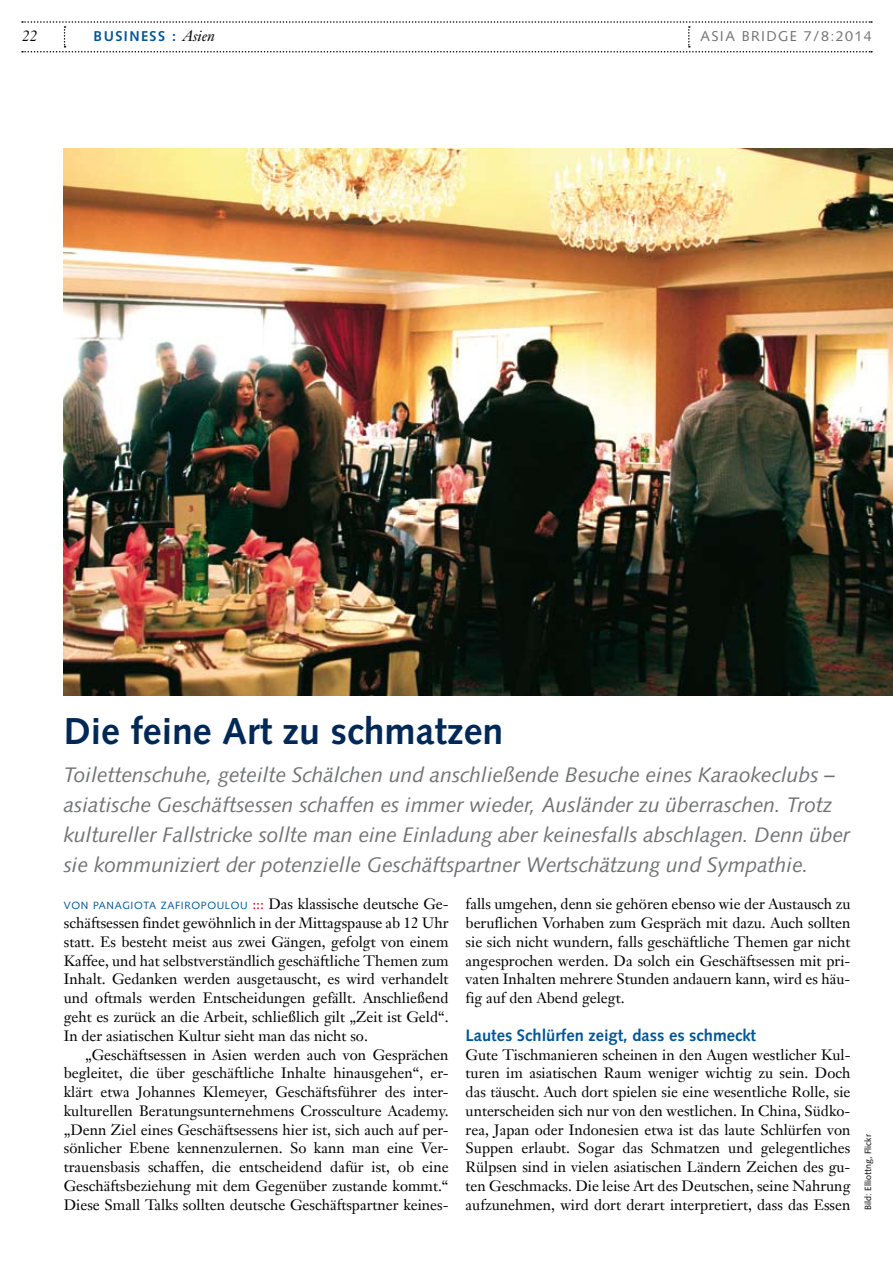
<style>
.page{position:relative;width:893px;height:1263px;background:#fff}
.page>*{position:absolute;margin:0;border:0;box-sizing:border-box;transform-origin:0 0}
.t1{font:700 37.5px "Syntax";color:#002857}
.t2{font:italic 21px/30px "Syntax";color:#707173}
.t3{font:700 16.5px "Syntax";color:#005697}
.t4{font:15px/18.8px "Janson Text";color:#000;text-align:justify}
.t5{font:italic 15px "Janson Text";color:#000}
.t6{font:14.25px "Syntax";letter-spacing:.1em;color:#707173}
.t7{font:700 14.25px "Syntax";letter-spacing:.1em;color:#005697}
.t8{font:10.5px "Syntax";letter-spacing:.06em;color:#005697}
.t9{font:9px "Syntax";color:#000}
.s1{font-family:"Janson Text";font-weight:400;font-style:italic;font-size:15px;color:#000}
.s2{font-family:"Syntax";font-size:10.5px;color:#005697}
.s3{color:#e20026}
</style>
<div class="page">
<svg style="left:22px;top:21px;width:850px;height:32px"></svg>
<img style="left:64px;top:149px;width:829px;height:547px">
<p class="t5" style="left:22px;top:27px;width:17px">22</p>
<p class="t7" style="left:94px;top:28px;width:123px">business : <span class="s1">Asien</span></p>
<p class="t6" style="left:700px;top:28px;width:173px">ASIA BRIDGE 7/8:2014</p>
<h1 class="t1" style="left:64px;top:710px;width:441px">Die feine Art zu schmatzen</h1>
<p class="t2" style="left:64px;top:760px;width:788px">Toilettenschuhe, geteilte Schälchen und anschließende Besuche eines Karaokeclubs – asiatische Geschäftsessen schaffen es immer wieder, Ausländer zu überraschen. Trotz kultureller Fallstricke sollte man eine Einladung aber keinesfalls abschlagen. Denn über sie kommuniziert der potenzielle Geschäftspartner Wertschätzung und Sympathie.</p>
<p class="t4" style="left:64px;top:895px;width:386px;text-indent:70px"><span class="s2">OTA ZAFIR OP OULOU</span> <span class="s3">:::</span> Das klassische deutsche Ge&shy;schäftsessen findet gewöhnlich in der Mittagspause ab 12 Uhr statt. Es besteht meist aus zwei Gängen, gefolgt von einem Kaffee, und hat selbstverständlich geschäftliche Themen zum Inhalt. Gedanken werden ausgetauscht, es wird verhandelt und oftmals werden Entscheidungen gefällt. Anschließend geht es zurück an die Arbeit, schließlich gilt „Zeit ist Geld“.<br>In der asiatischen Kultur sieht man das nicht so.</p>
<p class="t4" style="left:64px;top:1045px;width:386px;text-indent:21px">„Geschäftsessen in Asien werden auch von Gesprächen begleitet, die über geschäftliche Inhalte hinausgehen“, er&shy;klärt etwa Johannes Klemeyer, Geschäftsführer des inter&shy;kulturellen Beratungsunternehmens Crossculture Academy. „Denn Ziel eines Geschäftsessens hier ist, sich auch auf per&shy;sönlicher Ebene kennenzulernen. So kann man eine Ver&shy;trauensbasis schaffen, die entscheidend dafür ist, ob eine Geschäftsbeziehung mit dem Gegenüber zustande kommt.“ Diese Small Talks sollten deutsche Geschäftspartner keines-</p>
<p class="t8" style="left:64px;top:900px;width:58px">VON PANAGI</p>
<p class="t4" style="left:466px;top:895px;width:386px">falls umgehen, denn sie gehören ebenso wie der Austausch zu beruflichen Vorhaben zum Gespräch mit dazu. Auch sollten sie sich nicht wundern, falls geschäftliche Themen gar nicht angesprochen werden. Da solch ein Geschäftsessen mit pri&shy;vaten Inhalten mehrere Stunden andauern kann, wird es häu&shy;fig auf den Abend gelegt.</p>
<p class="t3" style="left:466px;top:1025px;width:292px">Lautes Schlürfen zeigt, dass es schmeckt</p>
<p class="t4" style="left:466px;top:1045px;width:386px">Gute Tischmanieren scheinen in den Augen westlicher Kul&shy;turen im asiatischen Raum weniger wichtig zu sein. Doch das täuscht. Auch dort spielen sie eine wesentliche Rolle, sie unterscheiden sich nur von den westlichen. In China, Südko&shy;rea, Japan oder Indonesien etwa ist das laute Schlürfen von Suppen erlaubt. Sogar das Schmatzen und gelegentliches Rülpsen sind in vielen asiatischen Ländern Zeichen des gu&shy;ten Geschmacks. Die leise Art des Deutschen, seine Nahrung aufzunehmen, wird dort derart interpretiert, dass das Essen</p>
<p class="t9" style="left:863px;top:1209px;width:77px;rotate:-90deg">BILD: ELLIOTTNG, FLICKR</p>
</div>
